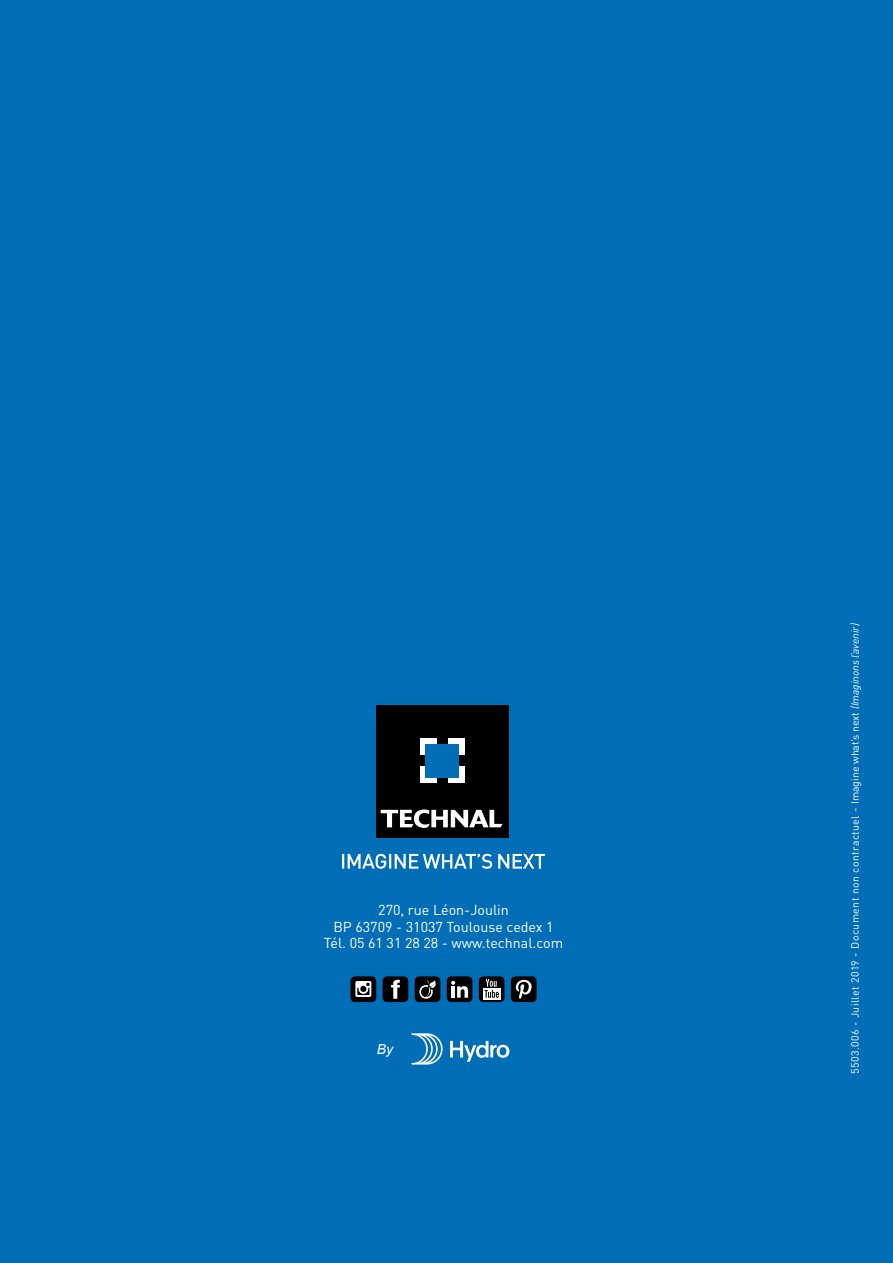
<style>
.page{position:relative;width:893px;height:1263px;background:#006eb7}
.page>*{position:absolute;margin:0;border:0;box-sizing:border-box;transform-origin:0 0}
.t1{font:14.25px/16.5px "DIN Pro";color:#fff;text-align:center}
.t2{font:italic 13.8px "Arial";color:#fff}
.t3{font:10.5px "DIN Pro";letter-spacing:.04em;color:#fff}
.s1{font-style:italic}
</style>
<div class="page">
<div style="left:376px;top:705px;width:133px;height:132px;background:#000"></div>
<svg style="left:381px;top:809px;width:122px;height:19px"></svg>
<div style="left:420px;top:739px;width:16px;height:16px;background:#fff"></div>
<div style="left:448px;top:739px;width:16px;height:16px;background:#fff"></div>
<div style="left:420px;top:767px;width:16px;height:16px;background:#fff"></div>
<div style="left:448px;top:767px;width:16px;height:16px;background:#fff"></div>
<div style="left:425px;top:744px;width:34px;height:33px;background:#006eb7"></div>
<svg style="left:342px;top:854px;width:203px;height:15px"></svg>
<div style="left:351px;top:976px;width:25px;height:26px;background:#000;border-radius:5px"></div>
<svg style="left:355px;top:981px;width:16px;height:16px"></svg>
<div style="left:383px;top:976px;width:25px;height:26px;background:#000;border-radius:5px"></div>
<svg style="left:391px;top:980px;width:9px;height:19px"></svg>
<div style="left:415px;top:976px;width:25px;height:26px;background:#000;border-radius:5px"></div>
<svg style="left:419px;top:980px;width:17px;height:19px"></svg>
<div style="left:447px;top:976px;width:25px;height:26px;background:#000;border-radius:5px"></div>
<svg style="left:451px;top:981px;width:17px;height:17px"></svg>
<div style="left:479px;top:976px;width:25px;height:26px;background:#000;border-radius:5px"></div>
<div style="left:483px;top:988px;width:17px;height:11px;background:#fff"></div>
<svg style="left:484px;top:979px;width:15px;height:19px"></svg>
<div style="left:511px;top:976px;width:26px;height:26px;background:#000;border-radius:5px"></div>
<svg style="left:516px;top:980px;width:16px;height:19px"></svg>
<svg style="left:411px;top:1033px;width:32px;height:31px"></svg>
<svg style="left:450px;top:1041px;width:59px;height:21px"></svg>
<h1 class="t1" style="left:324px;top:900px;width:241px">270, rue Léon-Joulin<br>BP 63709 - 31037 Toulouse cedex 1<br>Tél. 05 61 31 28 28 - www.technal.com</h1>
<h2 class="t2" style="left:377px;top:1040px;width:18px">By</h2>
<p class="t3" style="left:847px;top:1074px;width:452px;rotate:-90deg">5503.006 - Juillet 2019 - Document non contractuel - Imagine what’s next <span class="s1">(Imaginons l’avenir)</span></p>
</div>
